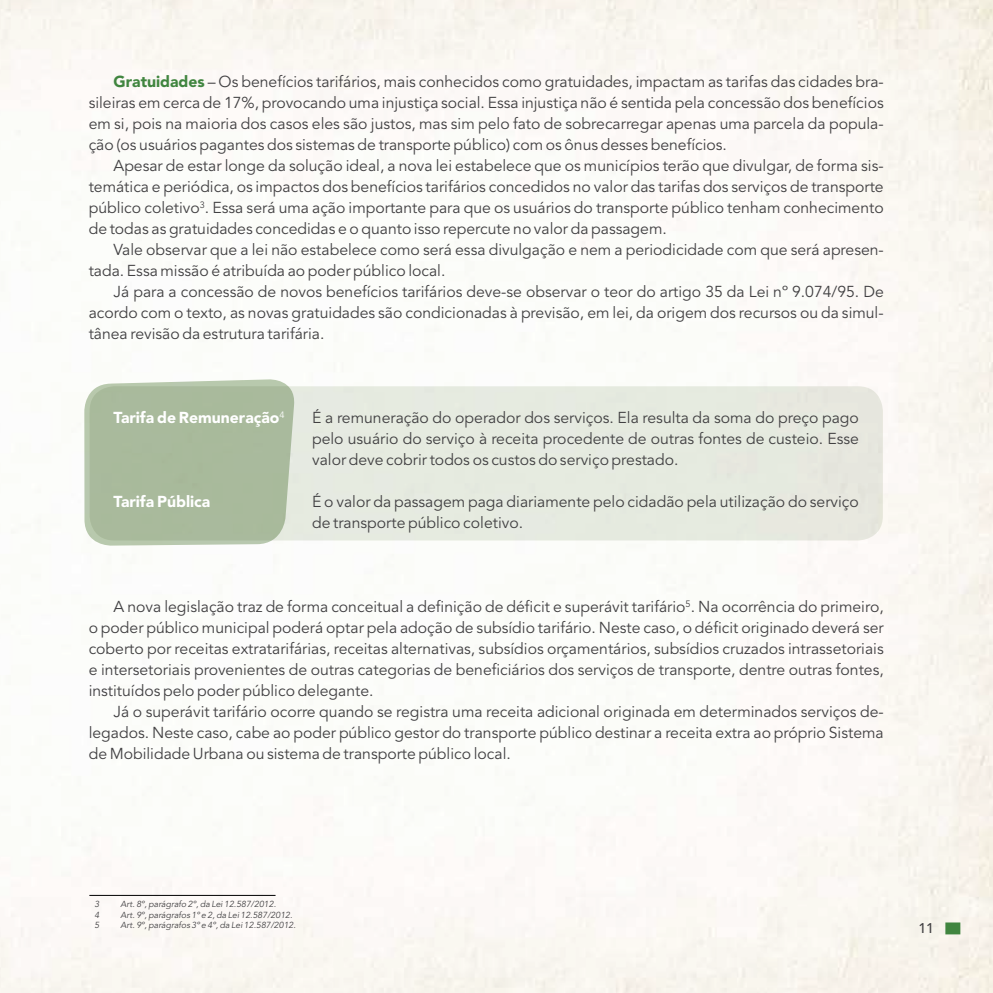
<style>
.page{position:relative;width:993px;height:993px;background:#fff}
.page>*{position:absolute;margin:0;border:0;box-sizing:border-box;transform-origin:0 0}
.t1{font:15.75px/21px "Avenir LT Std";color:#414042;text-align:justify}
.t2{font:900 15.75px "Avenir LT Std";color:#fff}
.t3{font:500 14px "Avenir LT Std";color:#414042}
.t4{font:italic 8.75px "Avenir LT Std";color:#414042}
.s1{font-weight:900;color:#40853f}
</style>
<div class="page">
<img style="left:0;top:0;width:992px;height:992px">
<div style="left:945px;top:922px;width:15px;height:12px;background:#40853f;border:2px solid #40853f"></div>
<div style="left:90px;top:386px;width:792px;height:154px;background:#e5e9e0;border-radius:25px"></div>
<svg style="left:84px;top:378px;width:212px;height:167px;background:#aebfa2"></svg>
<hr style="left:89px;top:894px;width:186px;height:1px;background:#000">
<p class="t1" style="left:89px;top:71px;width:796px;text-indent:25px"><span class="s1">Gratuidades</span> – Os benefícios tarifários, mais conhecidos como gratuidades, impactam as tarifas das cidades bra&shy;sileiras em cerca de 17%, provocando uma injustiça social. Essa injustiça não é sentida pela concessão dos benefícios em si, pois na maioria dos casos eles são justos, mas sim pelo fato de sobrecarregar apenas uma parcela da popula&shy;ção (os usuários pagantes dos sistemas de transporte público) com os ônus desses benefícios.</p>
<p class="t1" style="left:89px;top:155px;width:796px;text-indent:25px">Apesar de estar longe da solução ideal, a nova lei estabelece que os municípios terão que divulgar, de forma sis&shy;temática e periódica, os impactos dos benefícios tarifários concedidos no valor das tarifas dos serviços de transporte público coletivo<sup>3</sup>. Essa será uma ação importante para que os usuários do transporte público tenham conhecimento de todas as gratuidades concedidas e o quanto isso repercute no valor da passagem.</p>
<p class="t1" style="left:89px;top:239px;width:796px;text-indent:25px">Vale observar que a lei não estabelece como será essa divulgação e nem a periodicidade com que será apresen&shy;tada. Essa missão é atribuída ao poder público local.</p>
<p class="t1" style="left:89px;top:281px;width:796px;text-indent:25px">Já para a concessão de novos benefícios tarifários deve-se observar o teor do artigo 35 da Lei nº 9.074/95. De acordo com o texto, as novas gratuidades são condicionadas à previsão, em lei, da origem dos recursos ou da simul&shy;tânea revisão da estrutura tarifária.</p>
<p class="t2" style="left:113px;top:408px;width:172px">Tarifa de Remuneração<sup>4</sup></p>
<p class="t1" style="left:312px;top:407px;width:548px">É a remuneração do operador dos serviços. Ela resulta da soma do preço pago pelo usuário do serviço à receita procedente de outras fontes de custeio. Esse valor deve cobrir todos os custos do serviço prestado.</p>
<p class="t2" style="left:113px;top:492px;width:98px">Tarifa Pública</p>
<p class="t1" style="left:312px;top:491px;width:548px">É o valor da passagem paga diariamente pelo cidadão pela utilização do serviço de transporte público coletivo.</p>
<p class="t1" style="left:89px;top:596px;width:796px;text-indent:25px">A nova legislação traz de forma conceitual a definição de déficit e superávit tarifário<sup>5</sup>. Na ocorrência do primeiro, o poder público municipal poderá optar pela adoção de subsídio tarifário. Neste caso, o déficit originado deverá ser coberto por receitas extratarifárias, receitas alternativas, subsídios orçamentários, subsídios cruzados intrassetoriais e intersetoriais provenientes de outras categorias de beneficiários dos serviços de transporte, dentre outras fontes, instituídos pelo poder público delegante.</p>
<p class="t1" style="left:89px;top:701px;width:796px;text-indent:25px">Já o superávit tarifário ocorre quando se registra uma receita adicional originada em determinados serviços de&shy;legados. Neste caso, cabe ao poder público gestor do transporte público destinar a receita extra ao próprio Sistema de Mobilidade Urbana ou sistema de transporte público local.</p>
<p class="t4" style="left:94px;top:899px;width:6px">3</p>
<p class="t4" style="left:121px;top:899px;width:157px">Art. 8º, parágrafo 2º, da Lei 12.587/2012.</p>
<p class="t4" style="left:94px;top:909px;width:6px">4</p>
<p class="t4" style="left:121px;top:909px;width:173px">Art. 9º, parágrafos 1º e 2, da Lei 12.587/2012.</p>
<p class="t4" style="left:94px;top:920px;width:6px">5</p>
<p class="t4" style="left:121px;top:920px;width:177px">Art. 9º, parágrafos 3º e 4º, da Lei 12.587/2012.</p>
<p class="t3" style="left:918px;top:919px;width:17px">11</p>
</div>
